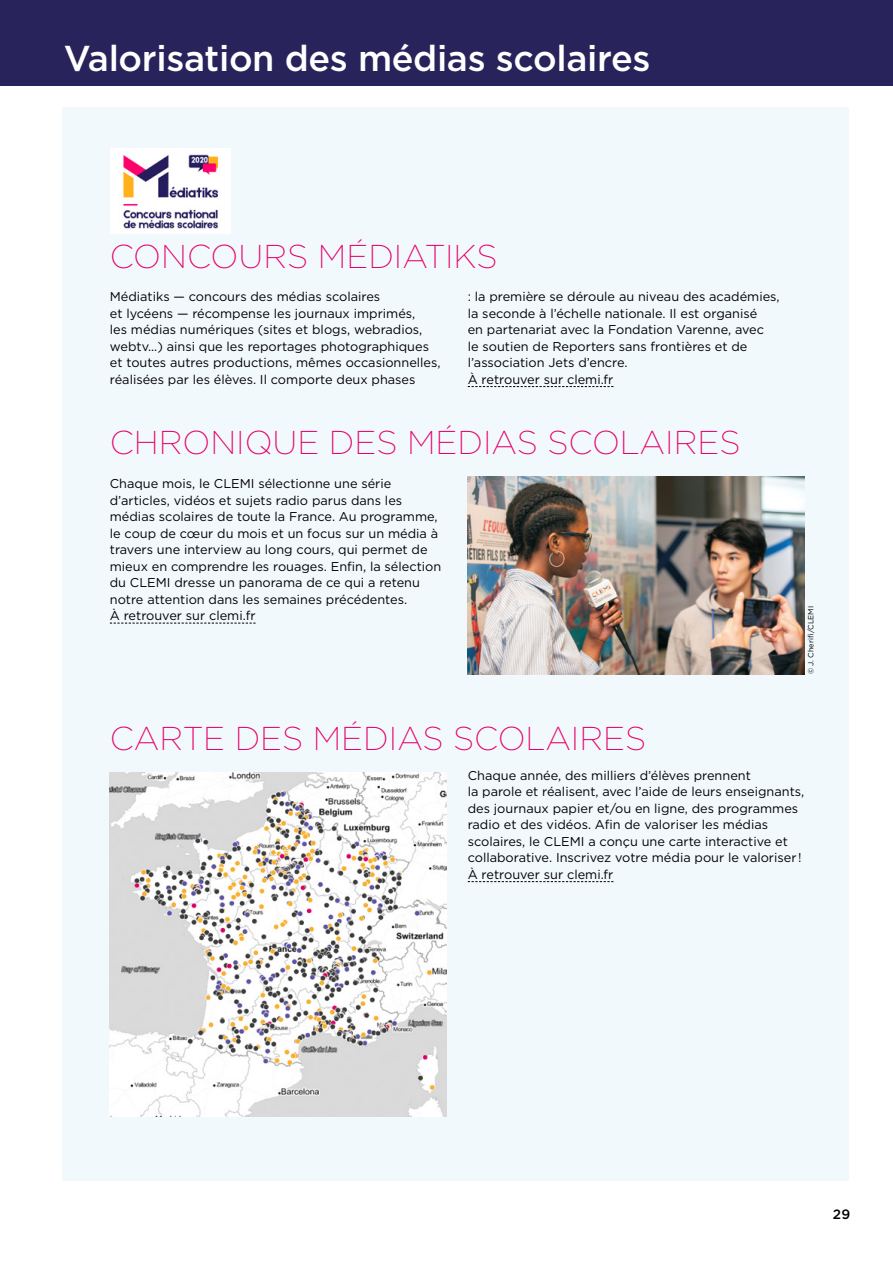
<style>
.page{position:relative;width:893px;height:1263px;background:#fff}
.page>*{position:absolute;margin:0;border:0;box-sizing:border-box;transform-origin:0 0}
.t1{font:500 36px "Gotham";letter-spacing:-.01em;color:#fff}
.t2{font:200 33px "Gotham";color:#e60069}
.t3{font:500 13.5px "Gotham";color:#000}
.Texte_courant_fàg{font:12.75px/16.5px "Gotham";color:#000}
.Notes{font:7.5px "Gotham";color:#000}
</style>
<div class="page">
<div style="left:0;top:0;width:893px;height:85px;background:#29235c"></div>
<div style="left:62px;top:107px;width:787px;height:1074px;background:#f2f9fd"></div>
<div style="left:110px;top:149px;width:120px;height:85px;background:#fff"></div>
<img style="left:122px;top:154px;width:99px;height:75px">
<svg style="left:468px;top:386px;width:145px;height:1px"></svg>
<svg style="left:110px;top:623px;width:146px;height:1px"></svg>
<img style="left:110px;top:772px;width:336px;height:344px">
<svg style="left:468px;top:881px;width:145px;height:1px"></svg>
<img style="left:468px;top:476px;width:336px;height:198px">
<p class="t1" style="left:64px;top:35px;width:588px">Valorisation des médias scolaires</p>
<p class="t2" style="left:110px;top:236px;width:389px">CONCOURS MÉDIATIKS</p>
<p class="Texte_courant_fàg" style="left:110px;top:288px;width:332px">Médiatiks — concours des médias scolaires<br>et lycéens — récompense les journaux imprimés,<br>les médias numériques (sites et blogs, webradios, webtv...) ainsi que les reportages photographiques et toutes autres productions, mêmes occasionnelles, réalisées par les élèves. Il comporte deux phases</p>
<p class="Texte_courant_fàg" style="left:468px;top:288px;width:313px">: la première se déroule au niveau des académies, la seconde à l’échelle nationale. Il est organisé<br>en partenariat avec la Fondation Varenne, avec<br>le soutien de Reporters sans frontières et de l’association Jets d’encre.<br>À retrouver sur clemi.fr</p>
<p class="t2" style="left:110px;top:421px;width:632px">CHRONIQUE DES MÉDIAS SCOLAIRES</p>
<p class="Texte_courant_fàg" style="left:110px;top:475px;width:333px">Chaque mois, le CLEMI sélectionne une série d’articles, vidéos et sujets radio parus dans les médias scolaires de toute la France. Au programme, le coup de cœur du mois et un focus sur un média à travers une interview au long cours, qui permet de mieux en comprendre les rouages. Enfin, la sélection du CLEMI dresse un panorama de ce qui a retenu notre attention dans les semaines précédentes.<br>À retrouver sur clemi.fr</p>
<p class="Notes" style="left:806px;top:674px;width:70px;rotate:-90deg">© J. Cherifi/CLEMI</p>
<p class="t2" style="left:110px;top:717px;width:538px">CARTE DES MÉDIAS SCOLAIRES</p>
<p class="Texte_courant_fàg" style="left:468px;top:766px;width:338px">Chaque année, des milliers d’élèves prennent<br>la parole et réalisent, avec l’aide de leurs enseignants, des journaux papier et/ou en ligne, des programmes radio et des vidéos. Afin de valoriser les médias scolaires, le CLEMI a conçu une carte interactive et collaborative. Inscrivez votre média pour le valoriser !<br>À retrouver sur clemi.fr</p>
<p class="t3" style="left:833px;top:1205px;width:19px">29</p>
</div>
